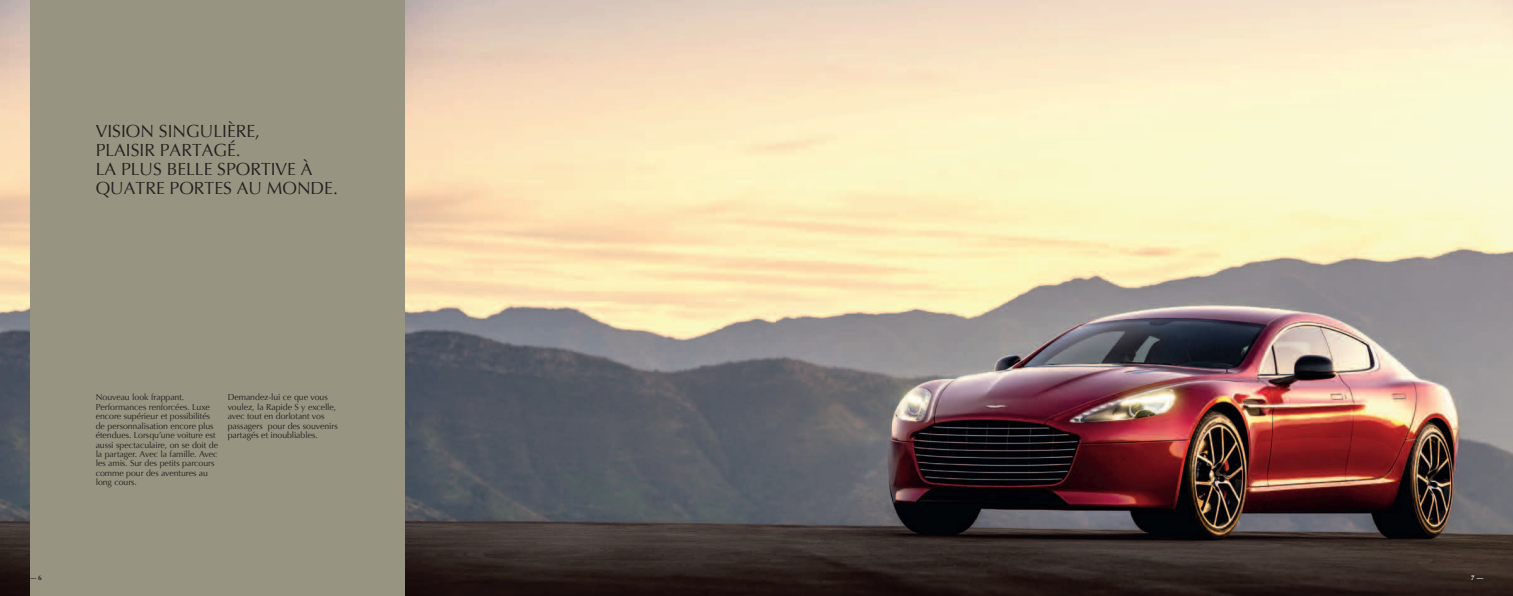
<style>
.page{position:relative;width:1513px;height:596px;background:#fff}
.page>*{position:absolute;margin:0;border:0;box-sizing:border-box;transform-origin:0 0}
.t1{font:17.5px/19.2px "Optima";color:#231f20}
.t2{font:8.75px/9.4px "Optima";letter-spacing:-.005em;color:#231f20}
.t3{font:700 6.56px "Optima";color:#231f20}
.t4{font:700 6.56px "Optima";color:#fff}
</style>
<div class="page">
<img style="left:0;top:0;width:30px;height:595px">
<img style="left:404px;top:0;width:1109px;height:595px">
<div style="left:30px;top:0;width:374px;height:595px;background:#979481"></div>
<h1 class="t1" style="left:96px;top:121px;width:244px">VISION SINGULIÈRE,<br>PLAISIR PARTAGÉ.<br>LA PLUS BELLE SPORTIVE À<br>QUATRE PORTES AU MONDE.</h1>
<p class="t2" style="left:96px;top:392px;width:124px">Nouveau look frappant.<br>Performances renforcées. Luxe encore supérieur et possibilités de personnalisation encore plus étendues. Lorsqu’une voiture est aussi spectaculaire, on se doit de la partager. Avec la famille. Avec les amis. Sur des petits parcours comme pour des aventures au long cours.</p>
<p class="t2" style="left:228px;top:392px;width:112px">Demandez-lui ce que vous voulez, la Rapide S y excelle, avec tout en dorlotant vos passagers pour des souvenirs partagés et inoubliables.</p>
<p class="t3" style="left:30px;top:573px;width:14px">— 6</p>
<p class="t4" style="left:1471px;top:573px;width:14px">7 —</p>
</div>
